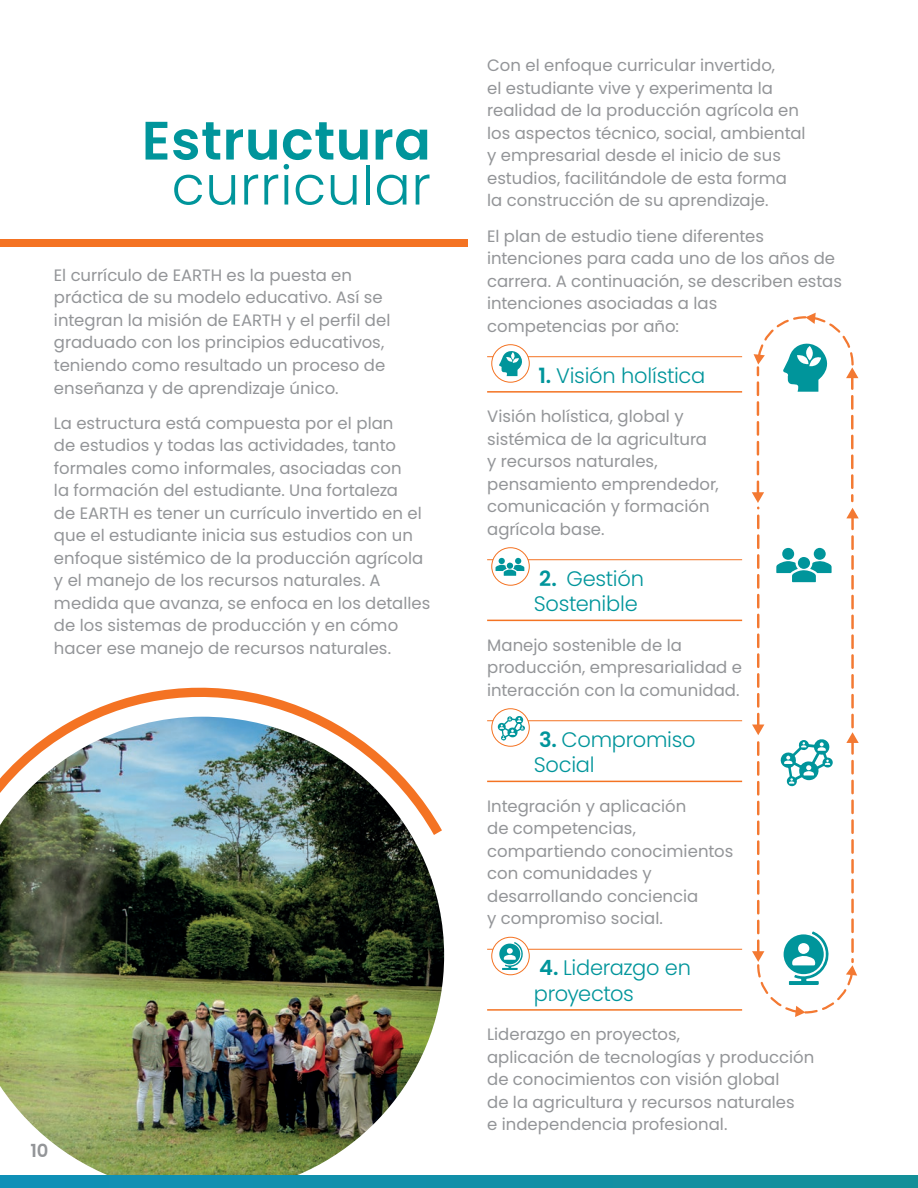
<style>
.page{position:relative;width:918px;height:1188px;background:#fff}
.page>*{position:absolute;margin:0;border:0;box-sizing:border-box;transform-origin:0 0}
.t1{font:600 54px "Poppins";letter-spacing:.01em;color:#00959b}
.t2{font:300 54px "Poppins";letter-spacing:.01em;color:#00959b}
.t3{font:300 21px/25.5px "Poppins";letter-spacing:-.015em;color:#00959b}
.t4{font:600 18px "Poppins";color:#939598}
.t5{font:16.5px/22.5px "Poppins";color:#939598}
.s1{font-weight:600}
</style>
<div class="page">
<hr style="left:487px;top:356px;width:255px;height:1px;background:#f47323">
<hr style="left:487px;top:391px;width:255px;height:2px;background:#f47323">
<hr style="left:487px;top:559px;width:255px;height:1px;background:#f47323">
<hr style="left:487px;top:620px;width:255px;height:1px;background:#f47323">
<hr style="left:487px;top:720px;width:255px;height:1px;background:#f47323">
<hr style="left:487px;top:781px;width:255px;height:1px;background:#f47323">
<hr style="left:487px;top:949px;width:255px;height:1px;background:#f47323">
<hr style="left:487px;top:1009px;width:255px;height:2px;background:#f47323">
<svg style="left:492px;top:345px;width:37px;height:37px"></svg>
<svg style="left:499px;top:350px;width:27px;height:26px"></svg>
<div style="left:491px;top:344px;width:39px;height:39px;border:1px solid #f47323;border-radius:50%"></div>
<div style="left:492px;top:548px;width:37px;height:37px;background:#fff;border-radius:50%"></div>
<svg style="left:496px;top:558px;width:28px;height:18px"></svg>
<div style="left:491px;top:547px;width:39px;height:39px;border:1px solid #f47323;border-radius:50%"></div>
<svg style="left:492px;top:709px;width:37px;height:37px"></svg>
<svg style="left:497px;top:715px;width:28px;height:26px"></svg>
<div style="left:491px;top:708px;width:39px;height:39px;border:1px solid #f47323;border-radius:50%"></div>
<svg style="left:492px;top:937px;width:37px;height:38px"></svg>
<svg style="left:499px;top:942px;width:24px;height:28px"></svg>
<div style="left:491px;top:937px;width:39px;height:38px;border:1px solid #f47323;border-radius:50%"></div>
<svg style="left:752px;top:313px;width:107px;height:704px"></svg>
<div style="left:0;top:239px;width:467px;height:8px;background:#f47323"></div>
<img style="left:0;top:930px;width:444px;height:245px">
<img style="left:0;top:687px;width:443px;height:243px">
<hr style="left:917px;top:872px;width:1px;height:262px;background:#f47323">
<svg style="left:0;top:1175px;width:918px;height:13px;background:#118fa8"></svg>
<h1 class="t1" style="left:142px;top:109px;width:291px">Estructura</h1>
<h1 class="t2" style="left:172px;top:154px;width:261px">curricular</h1>
<p class="t5" style="left:54px;top:264px;width:338px">El currículo de EARTH es la puesta en práctica de su modelo educativo. Así se integran la misión de EARTH y el perfil del graduado con los principios educativos, teniendo como resultado un proceso de enseñanza y de aprendizaje único.</p>
<p class="t5" style="left:54px;top:412px;width:378px">La estructura está compuesta por el plan<br>de estudios y todas las actividades, tanto formales como informales, asociadas con<br>la formación del estudiante. Una fortaleza<br>de EARTH es tener un currículo invertido en el que el estudiante inicia sus estudios con un enfoque sistémico de la producción agrícola y el manejo de los recursos naturales. A medida que avanza, se enfoca en los detalles de los sistemas de producción y en cómo hacer ese manejo de recursos naturales.</p>
<p class="t4" style="left:30px;top:1141px;width:20px">10</p>
<p class="t5" style="left:487px;top:54px;width:320px">Con el enfoque curricular invertido,<br>el estudiante vive y experimenta la realidad de la producción agrícola en los aspectos técnico, social, ambiental y empresarial desde el inicio de sus estudios, facilitándole de esta forma la construcción de su aprendizaje.</p>
<p class="t5" style="left:487px;top:225px;width:356px">El plan de estudio tiene diferentes intenciones para cada uno de los años de carrera. A continuación, se describen estas intenciones asociadas a las<br>competencias por año:</p>
<p class="t3" style="left:538px;top:363px;width:168px"><span class="s1">1.</span> Visión holística</p>
<p class="t5" style="left:487px;top:405px;width:233px">Visión holística, global y sistémica de la agricultura y recursos naturales, pensamiento emprendedor, comunicación y formación agrícola base.</p>
<p class="t3" style="left:534px;top:566px;width:112px"><span class="s1">2.</span> Gestión<br>Sostenible</p>
<p class="t5" style="left:487px;top:634px;width:256px">Manejo sostenible de la producción, empresarialidad e interacción con la comunidad.</p>
<p class="t3" style="left:534px;top:727px;width:163px"><span class="s1">3.</span> Compromiso<br>Social</p>
<p class="t5" style="left:487px;top:795px;width:248px">Integración y aplicación<br>de competencias, compartiendo conocimientos con comunidades y desarrollando conciencia<br>y compromiso social.</p>
<p class="t3" style="left:534px;top:955px;width:159px"><span class="s1">4.</span> Liderazgo en proyectos</p>
<p class="t5" style="left:487px;top:1023px;width:329px">Liderazgo en proyectos,<br>aplicación de tecnologías y producción de conocimientos con visión global<br>de la agricultura y recursos naturales<br>e independencia profesional.</p>
</div>
